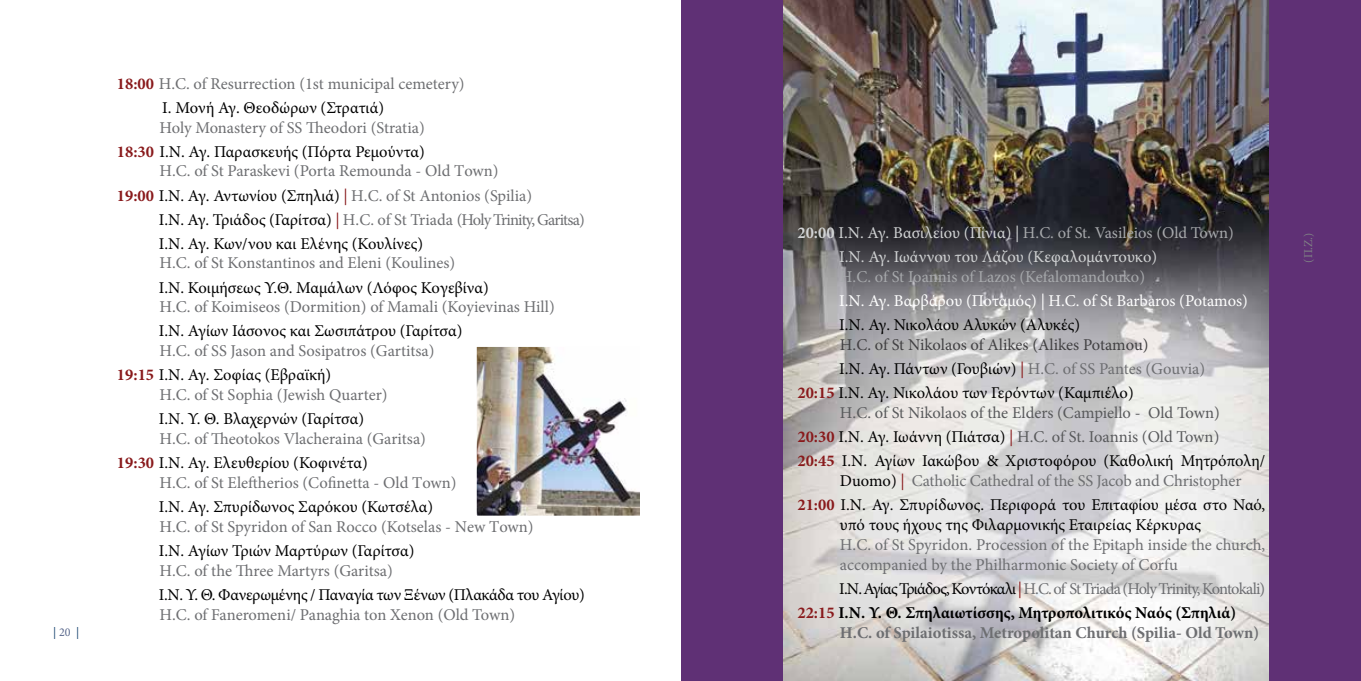
<style>
.page{position:relative;width:1361px;height:681px;background:#fff}
.page>*{position:absolute;margin:0;border:0;box-sizing:border-box;transform-origin:0 0}
.t1{font:16.5px/24px "Minion Pro";color:#6d6e71}
.t2{font:16.5px/24px "Minion Pro";letter-spacing:-.005em;color:#000}
.t3{font:16.5px/24px "Minion Pro";letter-spacing:-.005em;color:#58595b}
.t4{font:700 16.5px/24px "Minion Pro";letter-spacing:-.005em;color:#000}
.t5{font:16.5px/24px "Minion Pro";color:#d1d3d4}
.t6{font:16.5px "Minion Pro";letter-spacing:-.045em;color:#6d6e71}
.t7{font:700 16.5px "Minion Pro";letter-spacing:-.005em;color:#6d6e71}
.t8{font:16.5px "Minion Pro";letter-spacing:-.005em;color:#fff}
.t9{font:16.5px "Minion Pro";color:#414042}
.t10{font:16.5px "Minion Pro";color:#a7a9ac}
.t11{font:12px "Minion Pro";color:#808285}
.t12{font:12px "Minion Pro";color:#133f6d}
.s1{color:#56658a}
.s2{font-weight:700;color:#891a1c}
.s3{color:#000}
.s4{color:#891a1c}
.s5{font-weight:700}
.s6{color:#a7a9ac}
.s7{color:#6d6e71}
.s8{font-weight:400}
.s9{font-weight:400;color:#891a1c}
.s10{font-weight:400;color:#6d6e71}
</style>
<div class="page">
<div style="left:681px;top:0;width:680px;height:680px;background:#5f3075"></div>
<img style="left:783px;top:0;width:485px;height:680px">
<img style="left:478px;top:348px;width:161px;height:166px">
<div style="left:475px;top:345px;width:205px;height:172px;border:2px solid #fff"></div>
<p class="t12" style="left:53px;top:624px;width:28px">| <span class="s1">20</span> |</p>
<p class="t1" style="left:162px;top:71px;width:304px;text-indent:-45px"><span class="s2">18:00</span> H.C. of Resurrection (1st municipal cemetery)<br><span class="s3">Ι. Μονή Αγ. Θεοδώρων (Στρατιά)</span></p>
<p class="t1" style="left:117px;top:115px;width:309px;text-align:right">Holy Monastery of SS Theodori (Stratia)<br><span class="s2">18:30</span> <span class="s3">Ι.Ν. Αγ. Παρασκευής (Πόρτα Ρεμούντα)</span></p>
<p class="t1" style="left:159px;top:159px;width:341px">H.C. of St Paraskevi (Porta Remounda - Οld Τown)</p>
<p class="t1" style="left:117px;top:183px;width:417px"><span class="s2">19:00</span> <span class="s3">Ι.Ν. Αγ. Αντωνίου (Σπηλιά)</span> <span class="s4">|</span> H.C. of St Antonios (Spilia)</p>
<p class="t6" style="left:159px;top:208px;width:428px"><span class="s3">Ι.Ν. Αγ. Τριάδος (Γαρίτσα)</span> <span class="s4">|</span> H.C. of St Triada (Holy Trinity, Garitsa)</p>
<p class="t2" style="left:159px;top:231px;width:266px">Ι.Ν. Αγ. Κων/νου και Ελένης (Κουλίνες)</p>
<p class="t1" style="left:159px;top:251px;width:297px">H.C. of St Konstantinos and Eleni (Koulines)</p>
<p class="t2" style="left:159px;top:275px;width:332px">Ι.Ν. Κοιμήσεως Υ.Θ. Μαμάλων (Λόφος Κογεβίνα)</p>
<p class="t1" style="left:159px;top:295px;width:397px">H.C. of Koimiseos (Dormition) of Mamali (Koyievinas Hill)</p>
<p class="t2" style="left:159px;top:319px;width:305px">Ι.Ν. Αγίων Ιάσονος και Σωσιπάτρου (Γαρίτσα)</p>
<p class="t1" style="left:117px;top:339px;width:319px;text-indent:43px">H.C. of SS Jason and Sosipatros (Gartitsa)<br><span class="s2">19:15</span> <span class="s3">Ι.Ν. Αγ. Σοφίας (Εβραϊκή)</span></p>
<p class="t1" style="left:159px;top:383px;width:230px">H.C. of St Sophia (Jewish Quarter)</p>
<p class="t2" style="left:159px;top:407px;width:207px">Ι.Ν. Υ. Θ. Βλαχερνών (Γαρίτσα)</p>
<p class="t1" style="left:117px;top:426px;width:310px;text-indent:43px">H.C. of Theotokos Vlacheraina (Garitsa)<br><span class="s2">19:30</span> <span class="s3">Ι.Ν. Αγ. Ελευθερίου (Κοφινέτα)</span></p>
<p class="t1" style="left:159px;top:470px;width:298px">H.C. of St Eleftherios (Cofinetta - Οld Τown)</p>
<p class="t2" style="left:159px;top:494px;width:276px">Ι.Ν. Αγ. Σπυρίδωνος Σαρόκου (Κωτσέλα)</p>
<p class="t1" style="left:159px;top:514px;width:376px">H.C. of St Spyridon of San Rocco (Kotselas - Νew Τown)</p>
<p class="t2" style="left:159px;top:538px;width:257px">Ι.Ν. Αγίων Τριών Μαρτύρων (Γαρίτσα)</p>
<p class="t1" style="left:159px;top:558px;width:235px">H.C. of the Three Martyrs (Garitsa)</p>
<p class="t2" style="left:159px;top:582px;width:427px">Ι.Ν. Υ. Θ. Φανερωμένης / Παναγία των Ξένων (Πλακάδα του Αγίου)</p>
<p class="t1" style="left:159px;top:602px;width:357px">H.C. of Faneromeni/ Panaghia ton Xenon (Old Town)</p>
<p class="t5" style="left:839px;top:221px;width:396px;text-indent:-42px"><span class="s5">20:00</span> Ι.Ν. Αγ. Βασιλείου (Πίνια) | <span class="s6">H.C. of St. Vasileios (Old Town)<br></span>Ι.Ν. Αγ. Ιωάννου του Λάζου (Κεφαλομάντουκο)</p>
<p class="t10" style="left:840px;top:266px;width:306px">H.C. of St Ioannis of Lazos (Kefalomandouko)</p>
<p class="t8" style="left:839px;top:290px;width:410px">Ι.Ν. Αγ. Βαρβάρου (Ποταμός) | H.C. of St Barbaros (Potamos)</p>
<p class="t2" style="left:839px;top:313px;width:243px">Ι.Ν. Αγ. Νικολάου Αλυκών (Αλυκές)</p>
<p class="t9" style="left:840px;top:333px;width:310px">H.C. of St Nikolaos of Alikes (Alikes Potamou)</p>
<p class="t2" style="left:839px;top:357px;width:367px">I.N. Αγ. Πάντων (Γουβιών) <span class="s4">|</span> <span class="s7">H.C. of SS Pantes (Gouvia)</span></p>
<p class="t2" style="left:797px;top:381px;width:338px"><span class="s2">20:15</span> Ι.Ν. Αγ. Νικολάου των Γερόντων (Καμπιέλο)</p>
<p class="t3" style="left:797px;top:401px;width:469px;text-indent:43px">H.C. of St Nikolaos of the Elders (Campiello - Old Town)<br><span class="s2">20:30</span> <span class="s3">Ι.Ν. Αγ. Ιωάννη (Πιάτσα)</span> <span class="s4">|</span> H.C. of St. Ioannis (Old Town)<br><span class="s2">20:45</span> <span class="s3">Ι.Ν. Αγίων Ιακώβου &amp; Χριστοφόρου (Καθολική Μητρόπολη/</span></p>
<p class="t2" style="left:797px;top:468px;width:469px;text-indent:43px">Duomo) <span class="s4">|</span> <span class="s7">Catholic Cathedral of the SS Jacob and Christopher<br></span><span class="s2">21:00</span> Ι.Ν. Αγ. Σπυρίδωνος. Περιφορά του Επιταφίου μέσα στο Ναό,</p>
<p class="t2" style="left:840px;top:512px;width:363px">υπό τους ήχους της Φιλαρμονικής Εταιρείας Κέρκυρας</p>
<p class="t1" style="left:840px;top:534px;width:427px;line-height:19.8px">H.C. of St Spyridon. Procession of the Epitaph inside the church, accompanied by the Philharmonic Society of Corfu</p>
<p class="t4" style="left:797px;top:576px;width:469px;text-indent:42px"><span class="s8">Ι.Ν. Αγίας Τριάδος, Κοντόκαλι</span> <span class="s9">|</span> <span class="s10">H.C. of St Triada (Holy Trinity, Kontokali)<br></span><span class="s4">22:15</span> Ι.Ν. Υ. Θ. Σπηλαιωτίσσης, Μητροπολιτικός Ναός (Σπηλιά)</p>
<p class="t7" style="left:840px;top:620px;width:421px">H.C. of Spilaiotissa, Metropolitan Church (Spilia- Old Town)</p>
<p class="t11" style="left:1300px;top:262px;width:31px;rotate:-90deg">(Π.Ζ.)</p>
</div>
